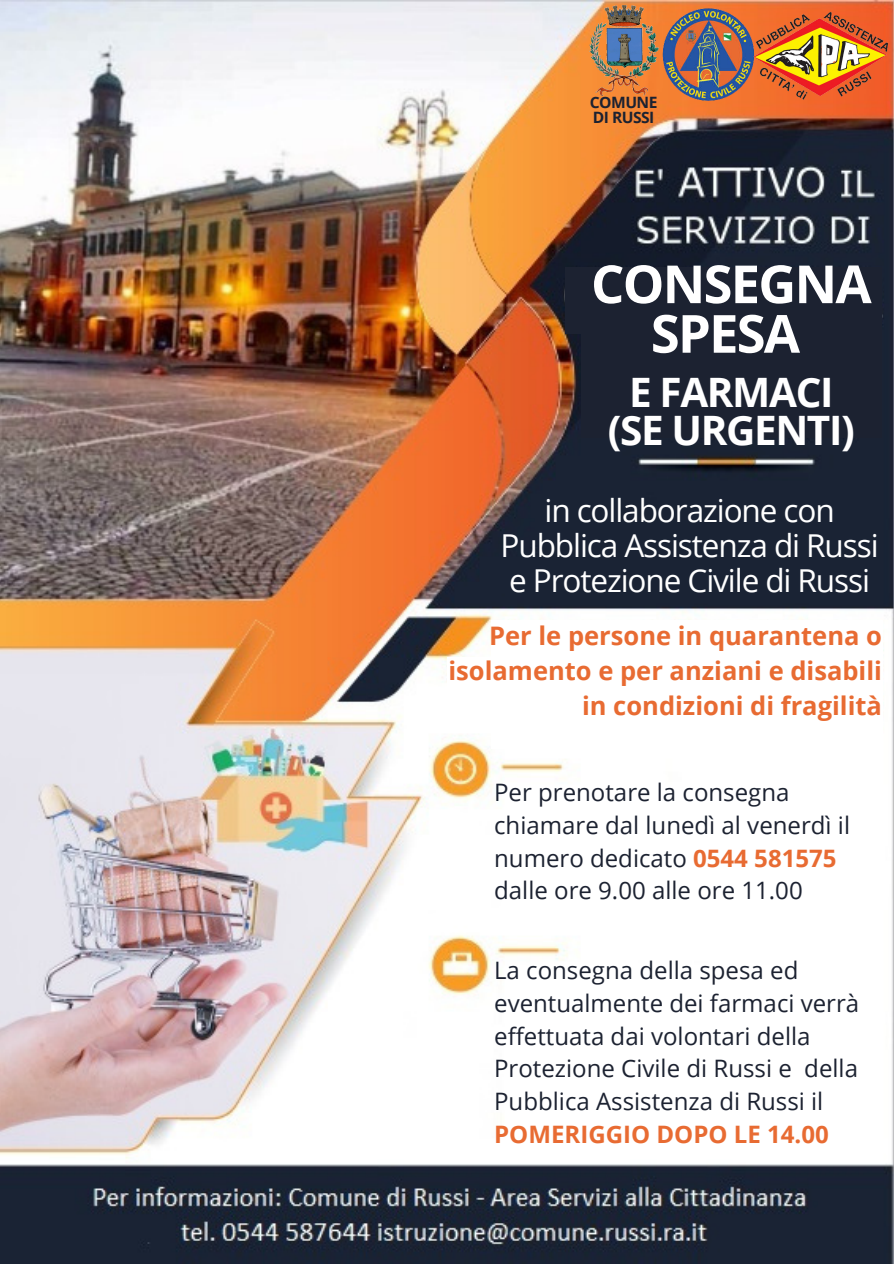
<style>
.page{position:relative;width:894px;height:1264px;background:#fff}
.page>*{position:absolute;margin:0;border:0;box-sizing:border-box;transform-origin:0 0}
.t1{font:700 52.5px "Open Sans";letter-spacing:-.035em;color:#fff}
.t2{font:700 40.5px "Open Sans";letter-spacing:-.035em;color:#fff}
.t3{font:31.5px "Open Sans";letter-spacing:-.035em;color:#fff}
.t4{font:700 25.5px/35px "Open Sans";color:#e86b32;text-align:right}
.t5{font:24px/32.7px "Open Sans";color:#1c2231}
.t6{font:700 15.6px "Open Sans";letter-spacing:-.035em;color:#1c2231}
.s1{font-weight:700;color:#e86b32}
</style>
<div class="page">
<img style="left:0;top:0;width:893px;height:1263px">
<img style="left:657px;top:2px;width:102px;height:105px">
<img style="left:589px;top:5px;width:69px;height:90px">
<div style="left:491px;top:620px;width:390px;height:128px;background:#fff"></div>
<div style="left:447px;top:657px;width:128px;height:38px;background:#fff"></div>
<div style="left:580px;top:267px;width:301px;height:170px;background:#1c2231"></div>
<div style="left:565px;top:267px;width:300px;height:66px;background:#1c2231"></div>
<img style="left:746px;top:5px;width:143px;height:105px">
<p class="t6" style="left:589px;top:91px;width:69px">COMUNE</p>
<p class="t6" style="left:592px;top:106px;width:63px">DI RUSSI</p>
<p class="t1" style="left:590px;top:247px;width:282px">CONSEGNA</p>
<p class="t1" style="left:650px;top:296px;width:151px">SPESA</p>
<p class="t2" style="left:629px;top:364px;width:206px">E FARMACI</p>
<p class="t2" style="left:607px;top:402px;width:248px">(SE URGENTI)</p>
<p class="t3" style="left:544px;top:488px;width:292px">in collaborazione con</p>
<p class="t3" style="left:500px;top:523px;width:379px">Pubblica Assistenza di Russi</p>
<p class="t3" style="left:509px;top:558px;width:362px">e Protezione Civile di Russi</p>
<p class="t4" style="left:448px;top:617px;width:435px">Per le persone in quarantena o isolamento e per anziani e disabili in condizioni di fragilità</p>
<p class="t5" style="left:494px;top:775px;width:357px">Per prenotare la consegna chiamare dal lunedì al venerdì il numero dedicato <span class="s1">0544 581575 </span>dalle ore 9.00 alle ore 11.00</p>
<p class="t5" style="left:494px;top:953px;width:366px">La consegna della spesa ed eventualmente dei farmaci verrà effettuata dai volontari della<br>Protezione Civile di Russi e della<br>Pubblica Assistenza di Russi il<br><span class="s1">POMERIGGIO DOPO LE 14.00</span></p>
</div>
